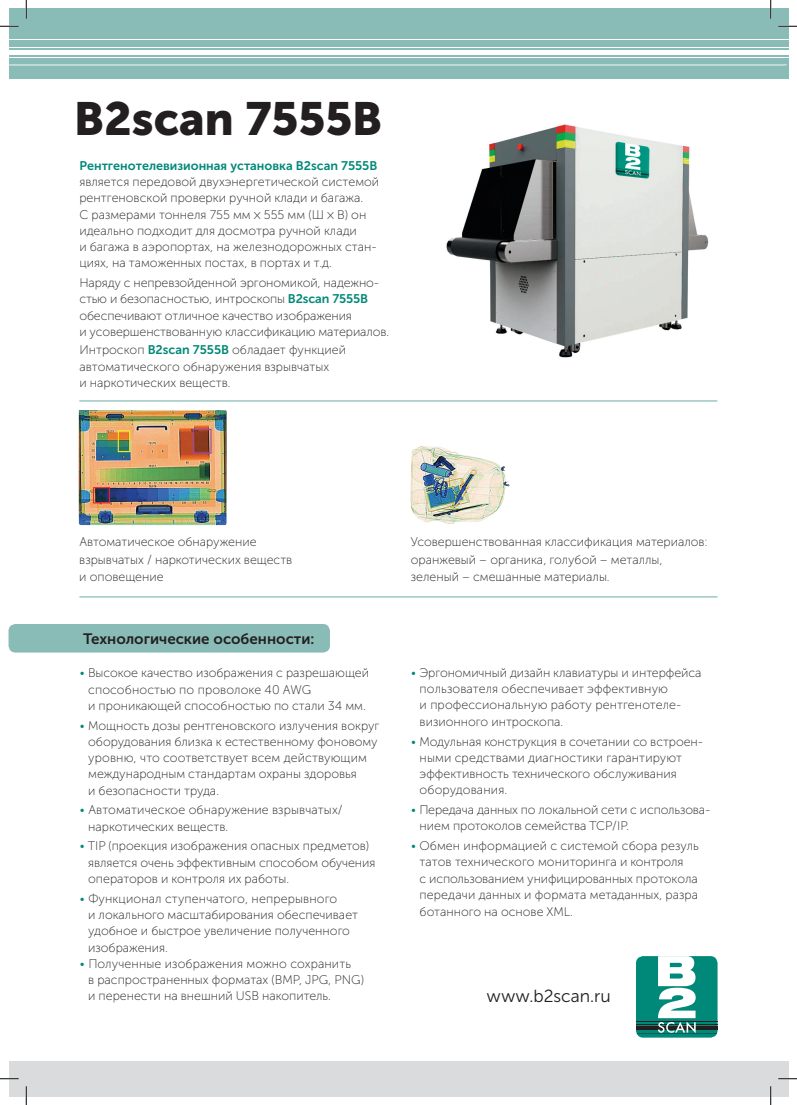
<style>
.page{position:relative;width:797px;height:1105px;background:#fff}
.page>*{position:absolute;margin:0;border:0;box-sizing:border-box;transform-origin:0 0}
.zagl-nomer{font:46.25px "Museo Sans Cyrl 900";color:#231f20}
.t1{font:17.5px "Museo Sans Cyrl 300";color:#231f20}
.osn{font:15px "Museo Sans Cyrl 700";color:#231f20}
.osn-2{font:12.5px/16.4px "Museo Sans Cyrl 100";color:#231f20}
.s1{font-family:"Museo Sans Cyrl 700";color:#008978}
.s2{color:#008978}
</style>
<div class="page">
<img style="left:446px;top:124px;width:263px;height:234px">
<div style="left:9px;top:9px;width:779px;height:70px;background:#89bcb6"></div>
<div style="left:9px;top:624px;width:321px;height:29px;background:#89bcb6;border-radius:7px"></div>
<img style="left:411px;top:446px;width:99px;height:78px">
<img style="left:78px;top:410px;width:149px;height:116px">
<hr style="left:79px;top:400px;width:638px;height:2px;background:#89bcb6">
<hr style="left:79px;top:596px;width:638px;height:1px;background:#89bcb6">
<div style="left:636px;top:956px;width:81px;height:82px;background:#008978;border-radius:7px"></div>
<svg style="left:636px;top:956px;width:81px;height:78px"></svg>
<div style="left:9px;top:50px;width:779px;height:5px;background:#fff"></div>
<hr style="left:9px;top:57px;width:779px;height:1px;background:#fff">
<hr style="left:9px;top:47px;width:779px;height:1px;background:#fff">
<hr style="left:9px;top:39px;width:779px;height:1px;background:#fff">
<svg style="left:9px;top:65px;width:777px;height:1px"></svg>
<div style="left:9px;top:1061px;width:779px;height:35px;background:#dadbdd"></div>
<svg style="left:0;top:25px;width:19px;height:2px"></svg>
<svg style="left:778px;top:25px;width:19px;height:2px"></svg>
<svg style="left:0;top:1078px;width:19px;height:1px"></svg>
<svg style="left:778px;top:1078px;width:19px;height:1px"></svg>
<svg style="left:25px;top:0;width:2px;height:19px"></svg>
<svg style="left:25px;top:1086px;width:2px;height:19px"></svg>
<svg style="left:770px;top:0;width:1px;height:19px"></svg>
<svg style="left:770px;top:1086px;width:1px;height:19px"></svg>
<p class="zagl-nomer" style="left:74px;top:93px;width:309px">B2scan 7555B</p>
<p class="osn-2" style="left:79px;top:157px;width:301px"><span class="s1">Рентгенотелевизионная установка B2scan 7555B </span>является передовой двухэнергетической системой рентгеновской проверки ручной клади и багажа.<br>С размерами тоннеля 755 мм × 555 мм (Ш × В) он идеально подходит для досмотра ручной клади<br>и багажа в аэропортах, на железнодорожных стан&shy;циях, на таможенных постах, в портах и т.д.</p>
<p class="osn-2" style="left:79px;top:275px;width:311px">Наряду с непревзойденной эргономикой, надежно&shy;стью и безопасностью, интроскопы <span class="s1">B2scan 7555B </span>обеспечивают отличное качество изображения<br>и усовершенствованную классификацию материалов.</p>
<p class="osn-2" style="left:79px;top:342px;width:268px">Интроскоп <span class="s1">B2scan 7555B</span> обладает функцией автоматического обнаружения взрывчатых<br>и наркотических веществ.</p>
<p class="osn-2" style="left:79px;top:534px;width:214px;line-height:17.5px">Автоматическое обнаружение взрывчатых / наркотических веществ и оповещение</p>
<p class="osn-2" style="left:411px;top:534px;width:298px">Усовершенствованная классификация материалов:</p>
<p class="osn-2" style="left:411px;top:552px;width:253px">оранжевый – органика, голубой – металлы,</p>
<p class="osn-2" style="left:411px;top:569px;width:200px">зеленый – смешанные материалы.</p>
<p class="osn" style="left:83px;top:630px;width:233px">Технологические особенности:</p>
<p class="osn-2" style="left:79px;top:665px;width:291px"><span class="s2">•</span> Высокое качество изображения с разрешающей</p>
<p class="osn-2" style="left:88px;top:681px;width:224px">способностью по проволоке 40 AWG</p>
<p class="osn-2" style="left:88px;top:697px;width:279px">и проникающей способностью по стали 34 мм.</p>
<p class="osn-2" style="left:79px;top:717px;width:301px"><span class="s2">•</span> Мощность дозы рентгеновского излучения вокруг</p>
<p class="osn-2" style="left:88px;top:733px;width:291px">оборудования близка к естественному фоновому</p>
<p class="osn-2" style="left:88px;top:750px;width:280px">уровню, что соответствует всем действующим</p>
<p class="osn-2" style="left:88px;top:766px;width:270px">международным стандартам охраны здоровья</p>
<p class="osn-2" style="left:88px;top:782px;width:132px">и безопасности труда.</p>
<p class="osn-2" style="left:79px;top:802px;width:265px"><span class="s2">•</span> Автоматическое обнаружение взрывчатых/</p>
<p class="osn-2" style="left:88px;top:818px;width:142px">наркотических веществ.</p>
<p class="osn-2" style="left:79px;top:838px;width:291px"><span class="s2">•</span> TIP (проекция изображения опасных предметов)</p>
<p class="osn-2" style="left:88px;top:854px;width:289px">является очень эффективным способом обучения</p>
<p class="osn-2" style="left:88px;top:871px;width:202px">операторов и контроля их работы.</p>
<p class="osn-2" style="left:79px;top:890px;width:259px"><span class="s2">•</span> Функционал ступенчатого, непрерывного</p>
<p class="osn-2" style="left:88px;top:907px;width:271px">и локального масштабирования обеспечивает</p>
<p class="osn-2" style="left:88px;top:923px;width:263px">удобное и быстрое увеличение полученного</p>
<p class="osn-2" style="left:88px;top:939px;width:81px">изображения.</p>
<p class="osn-2" style="left:79px;top:955px;width:273px"><span class="s2">•</span> Полученные изображения можно сохранить</p>
<p class="osn-2" style="left:88px;top:972px;width:277px">в распространенных форматах (BMP, JPG, PNG)</p>
<p class="osn-2" style="left:88px;top:988px;width:244px">и перенести на внешний USB накопитель.</p>
<p class="osn-2" style="left:411px;top:665px;width:292px"><span class="s2">•</span> Эргономичный дизайн клавиатуры и интерфейса</p>
<p class="osn-2" style="left:419px;top:681px;width:250px">пользователя обеспечивает эффективную</p>
<p class="osn-2" style="left:419px;top:697px;width:263px">и профессиональную работу рентгенотеле-</p>
<p class="osn-2" style="left:419px;top:713px;width:145px">визионного интроскопа.</p>
<p class="osn-2" style="left:411px;top:733px;width:294px"><span class="s2">•</span> Модульная конструкция в сочетании со встроен-</p>
<p class="osn-2" style="left:419px;top:749px;width:264px">ными средствами диагностики гарантируют</p>
<p class="osn-2" style="left:419px;top:766px;width:259px">эффективность технического обслуживания</p>
<p class="osn-2" style="left:419px;top:782px;width:89px">оборудования.</p>
<p class="osn-2" style="left:411px;top:802px;width:301px"><span class="s2">•</span> Передача данных по локальной сети с использова-</p>
<p class="osn-2" style="left:419px;top:818px;width:211px">нием протоколов семейства TCP/IP.</p>
<p class="osn-2" style="left:411px;top:838px;width:289px;text-align:center"><span class="s2">•</span> Обмен информацией с системой сбора резуль татов технического мониторинга и контроля</p>
<p class="osn-2" style="left:419px;top:870px;width:280px">с использованием унифицированных протокола передачи данных и формата метаданных, разра</p>
<p class="osn-2" style="left:419px;top:904px;width:155px">ботанного на основе XML.</p>
<p class="t1" style="left:486px;top:986px;width:126px">www.b2scan.ru</p>
</div>
